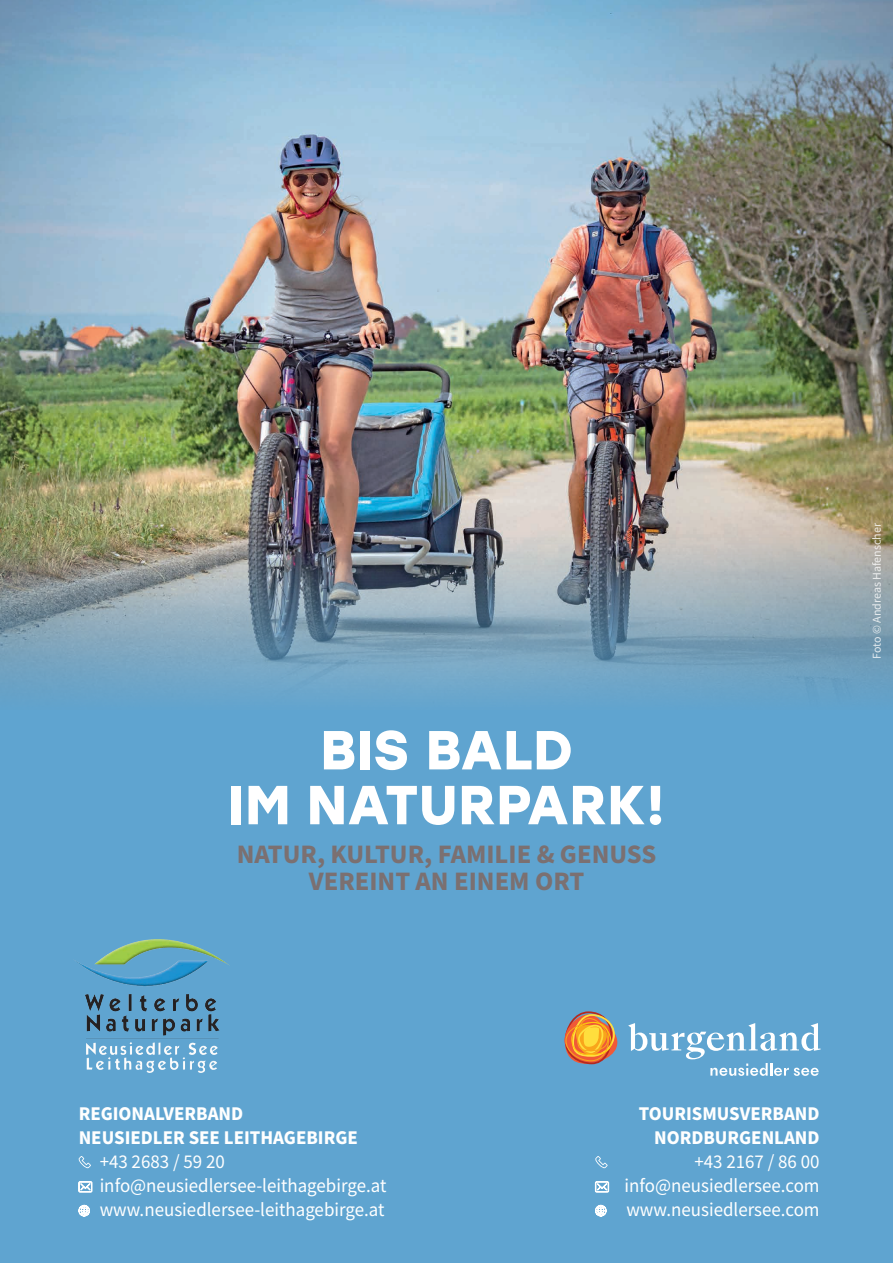
<style>
.page{position:relative;width:893px;height:1263px;background:#5fa4d0}
.page>*{position:absolute;margin:0;border:0;box-sizing:border-box;transform-origin:0 0}
.t1{font:700 54.9px/54.9px "Stolzl";color:#fff;text-align:center}
.t2{font:700 26.7px/27.8px "Source Sans Pro";color:#7b7071;text-align:center}
.t3{font:19.5px/24px "Source Sans Pro";color:#fff}
.t4{font:700 19.5px/24px "Source Sans Pro";color:#fff}
.t5{font:12px "Source Sans Pro";color:#fff}
</style>
<div class="page">
<svg style="left:564px;top:1011px;width:53px;height:53px"></svg>
<svg style="left:628px;top:1023px;width:193px;height:53px"></svg>
<img style="left:108px;top:939px;width:46px;height:15px">
<svg style="left:78px;top:1156px;width:13px;height:12px"></svg>
<svg style="left:79px;top:1181px;width:13px;height:11px"></svg>
<svg style="left:78px;top:1205px;width:12px;height:11px"></svg>
<svg style="left:595px;top:1156px;width:13px;height:12px"></svg>
<svg style="left:595px;top:1181px;width:14px;height:11px"></svg>
<svg style="left:595px;top:1205px;width:12px;height:11px"></svg>
<img style="left:0;top:0;width:893px;height:699px">
<h1 class="t1" style="left:228px;top:720px;width:438px">BIS BALD<br>IM NATURPARK!</h1>
<h2 class="t2" style="left:237px;top:840px;width:421px">NATUR, KULTUR, FAMILIE &amp; GENUSS<br>VEREINT AN EINEM ORT</h2>
<p class="t5" style="left:869px;top:659px;width:138px;rotate:-90deg">Foto © Andreas Hafenscher</p>
<p class="t4" style="left:79px;top:1102px;width:281px">REGIONALVERBAND<br>NEUSIEDLER SEE LEITHAGEBIRGE</p>
<p class="t3" style="left:100px;top:1149px;width:288px">+43 2683 / 59 20 info@neusiedlersee-leithagebirge.at www.neusiedlersee-leithagebirge.at</p>
<p class="t4" style="left:639px;top:1102px;width:182px;text-align:right">TOURISMUSVERBAND<br>NORDBURGENLAND</p>
<p class="t3" style="left:624px;top:1149px;width:197px;text-align:justify;text-indent:70px">+43 2167 / 86 00 info@neusiedlersee.com www.neusiedlersee.com</p>
</div>
